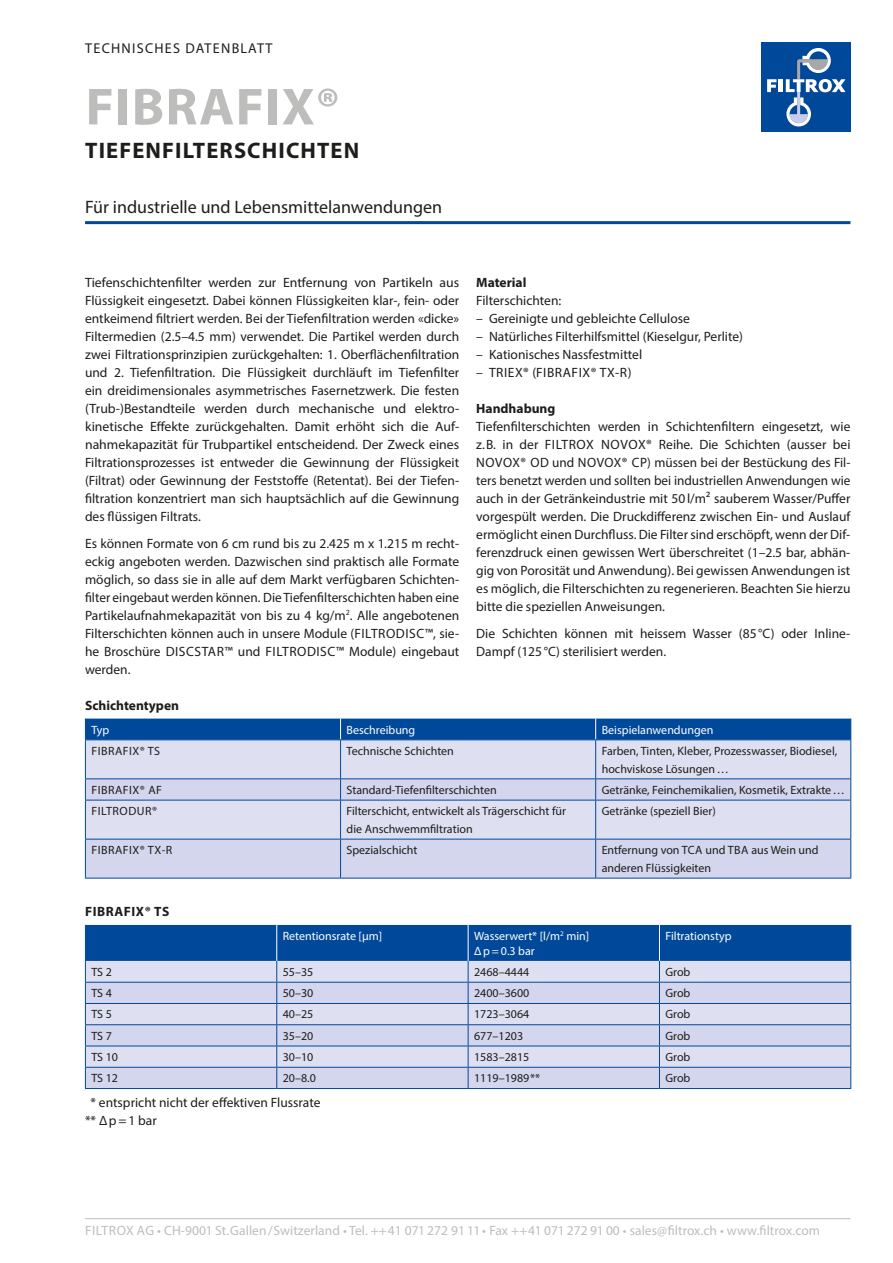
<style>
.page{position:relative;width:893px;height:1263px;background:#fff}
.page>*{position:absolute;margin:0;border:0;box-sizing:border-box;transform-origin:0 0}
.t1{font:700 52.5px "Myriad Pro";letter-spacing:.02em;color:#bdbdbc}
.t2{font:700 22.5px "Myriad Pro";letter-spacing:.05em;color:#1d1d1b}
.t3{font:18px "Myriad Pro";color:#1d1d1b}
.t4{font:14.25px "Myriad Pro";letter-spacing:.09em;color:#1d1d1b}
.t5{font:13.5px/18px "Myriad Pro";color:#1d1d1b;text-align:justify}
.t6{font:13.5px "Myriad Pro";letter-spacing:.005em;color:#bdbdbc}
.t7{font:700 13.5px "Myriad Pro";color:#1d1d1b}
.t8{font:13.5px "Myriad Pro";letter-spacing:.04em;color:#1d1d1b}
.t9{font:700 13.5px "Myriad Pro";letter-spacing:.04em;color:#1d1d1b}
.t10{font:12px/18px "Myriad Pro";color:#1d1d1b}
.t11{font:12px/15px "Myriad Pro";color:#fff}
.t12{font:12px "Myriad Pro";letter-spacing:.04em;color:#1d1d1b}
</style>
<div class="page">
<hr style="left:85px;top:1218px;width:765px;height:1px;background:#bdbdbc">
<div style="left:761px;top:43px;width:89px;height:89px;background:#00499a"></div>
<svg style="left:767px;top:79px;width:9px;height:13px"></svg>
<hr style="left:779px;top:79px;width:4px;height:13px;background:#fff">
<svg style="left:786px;top:48px;width:59px;height:79px"></svg>
<hr style="left:85px;top:221px;width:765px;height:3px;background:#00499a">
<div style="left:86px;top:740px;width:764px;height:38px;background:#dee0f2"></div>
<svg style="left:86px;top:779px;width:764px;height:99px;background:#d4d7ed"></svg>
<hr style="left:85px;top:839px;width:256px;height:1px;background:#00499a">
<hr style="left:341px;top:839px;width:255px;height:1px;background:#00499a">
<hr style="left:596px;top:839px;width:255px;height:1px;background:#00499a">
<div style="left:85px;top:719px;width:766px;height:20px;background:#00499a"></div>
<hr style="left:85px;top:739px;width:256px;height:1px;background:#00499a">
<hr style="left:85px;top:740px;width:1px;height:38px;background:#00499a">
<hr style="left:341px;top:739px;width:255px;height:1px;background:#00499a">
<hr style="left:596px;top:739px;width:255px;height:1px;background:#00499a">
<hr style="left:850px;top:740px;width:1px;height:38px;background:#00499a">
<svg style="left:85px;top:779px;width:1px;height:21px"></svg>
<svg style="left:850px;top:779px;width:1px;height:21px"></svg>
<hr style="left:85px;top:800px;width:1px;height:39px;background:#00499a">
<hr style="left:850px;top:800px;width:1px;height:39px;background:#00499a">
<hr style="left:85px;top:839px;width:1px;height:39px;background:#00499a">
<hr style="left:850px;top:839px;width:1px;height:39px;background:#00499a">
<hr style="left:85px;top:878px;width:256px;height:1px;background:#00499a">
<hr style="left:341px;top:878px;width:255px;height:1px;background:#00499a">
<hr style="left:596px;top:878px;width:255px;height:1px;background:#00499a">
<hr style="left:340px;top:740px;width:1px;height:38px;background:#00499a">
<hr style="left:595px;top:740px;width:1px;height:38px;background:#00499a">
<hr style="left:85px;top:778px;width:256px;height:1px;background:#00499a">
<hr style="left:341px;top:778px;width:255px;height:1px;background:#00499a">
<svg style="left:340px;top:779px;width:1px;height:21px"></svg>
<hr style="left:596px;top:778px;width:255px;height:1px;background:#00499a">
<svg style="left:595px;top:779px;width:1px;height:21px"></svg>
<hr style="left:85px;top:800px;width:256px;height:1px;background:#00499a">
<hr style="left:341px;top:800px;width:255px;height:1px;background:#00499a">
<hr style="left:340px;top:800px;width:1px;height:39px;background:#00499a">
<hr style="left:596px;top:800px;width:255px;height:1px;background:#00499a">
<hr style="left:595px;top:800px;width:1px;height:39px;background:#00499a">
<hr style="left:340px;top:839px;width:1px;height:39px;background:#00499a">
<hr style="left:595px;top:839px;width:1px;height:39px;background:#00499a">
<hr style="left:85px;top:1088px;width:192px;height:1px;background:#00499a">
<hr style="left:277px;top:1088px;width:191px;height:1px;background:#00499a">
<hr style="left:468px;top:1088px;width:191px;height:1px;background:#00499a">
<hr style="left:659px;top:1088px;width:192px;height:1px;background:#00499a">
<svg style="left:85px;top:925px;width:766px;height:163px;background:#a1b5d9"></svg>
<p class="t4" style="left:85px;top:39px;width:189px">TECHNISCHES DATENBLATT</p>
<h1 class="t1" style="left:86px;top:72px;width:256px">FIBRAFIX®</h1>
<h2 class="t2" style="left:85px;top:135px;width:275px">TIEFENFILTERSCHICHTEN</h2>
<h3 class="t3" style="left:85px;top:196px;width:359px">Für industrielle und Lebensmittelanwendungen</h3>
<p class="t5" style="left:85px;top:273px;width:376px">Tiefenschichtenfilter werden zur Entfernung von Partikeln aus Flüssigkeit eingesetzt. Dabei können Flüssigkeiten klar-, fein- oder entkeimend filtriert werden. Bei der Tiefenfiltration werden «dicke» Filtermedien (2.5–4.5 mm) verwendet. Die Partikel werden durch zwei Filtrationsprinzipien zurückgehalten: 1. Oberflächenfiltration und 2. Tiefenfiltration. Die Flüssigkeit durchläuft im Tiefenfilter ein dreidimensionales asymmetrisches Fasernetzwerk. Die festen (Trub-)Bestandteile werden durch mechanische und elektro&shy;kinetische Effekte zurückgehalten. Damit erhöht sich die Auf&shy;nahmekapazität für Trubpartikel entscheidend. Der Zweck eines Filtrationsprozesses ist entweder die Gewinnung der Flüssigkeit (Filtrat) oder Gewinnung der Feststoffe (Retentat). Bei der Tiefen&shy;filtration konzentriert man sich hauptsächlich auf die Gewinnung des flüssigen Filtrats.</p>
<p class="t5" style="left:85px;top:534px;width:376px">Es können Formate von 6 cm rund bis zu 2.425 m x 1.215 m recht&shy;eckig angeboten werden. Dazwischen sind praktisch alle Formate möglich, so dass sie in alle auf dem Markt verfügbaren Schichten&shy;filter eingebaut werden können. Die Tiefenfilterschichten haben eine Partikelaufnahmekapazität von bis zu 4 kg/m<sup>2</sup>. Alle angebotenen Filterschichten können auch in unsere Module (FILTRODISC™, sie&shy;he Broschüre DISCSTAR™ und FILTRODISC™ Module) eingebaut werden.</p>
<p class="t7" style="left:476px;top:273px;width:52px">Material</p>
<p class="t5" style="left:476px;top:291px;width:87px">Filterschichten:</p>
<p class="t5" style="left:476px;top:309px;width:215px">– Gereinigte und gebleichte Cellulose</p>
<p class="t5" style="left:476px;top:327px;width:268px">– Natürliches Filterhilfsmittel (Kieselgur, Perlite)</p>
<p class="t5" style="left:476px;top:345px;width:167px">– Kationisches Nassfestmittel</p>
<p class="t8" style="left:476px;top:364px;width:157px">– TRIEX® (FIBRAFIX® TX-R)</p>
<p class="t7" style="left:476px;top:399px;width:81px">Handhabung</p>
<p class="t5" style="left:476px;top:417px;width:376px">Tiefenfilterschichten werden in Schichtenfiltern eingesetzt, wie z.B. in der FILTROX NOVOX® Reihe. Die Schichten (ausser bei NOVOX® OD und NOVOX® CP) müssen bei der Bestückung des Fil&shy;ters benetzt werden und sollten bei industriellen Anwendungen wie auch in der Getränkeindustrie mit 50l/m² sauberem Wasser/Puffer vorgespült werden. Die Druckdifferenz zwischen Ein- und Auslauf ermöglicht einen Durchfluss. Die Filter sind erschöpft, wenn der Dif&shy;ferenzdruck einen gewissen Wert überschreitet (1–2.5 bar, abhän&shy;gig von Porosität und Anwendung). Bei gewissen Anwendungen ist es möglich, die Filterschichten zu regenerieren. Beachten Sie hierzu bitte die speziellen Anweisungen.</p>
<p class="t5" style="left:476px;top:624px;width:376px">Die Schichten können mit heissem Wasser (85°C) oder Inline-<br>Dampf (125°C) sterilisiert werden.</p>
<p class="t7" style="left:85px;top:697px;width:96px">Schichtentypen</p>
<p class="t11" style="left:91px;top:722px;width:19px">Typ</p>
<p class="t11" style="left:347px;top:722px;width:70px">Beschreibung</p>
<p class="t11" style="left:602px;top:722px;width:113px">Beispielanwendungen</p>
<p class="t12" style="left:91px;top:743px;width:70px">FIBRAFIX® TS</p>
<p class="t10" style="left:347px;top:742px;width:109px">Technische Schichten</p>
<p class="t10" style="left:602px;top:742px;width:237px">Farben, Tinten, Kleber, Prozesswasser, Biodiesel, hochviskose Lösungen …</p>
<p class="t12" style="left:91px;top:782px;width:72px">FIBRAFIX® AF</p>
<p class="t10" style="left:347px;top:781px;width:152px">Standard-Tiefenfilterschichten</p>
<p class="t10" style="left:602px;top:781px;width:245px">Getränke, Feinchemikalien, Kosmetik, Extrakte …</p>
<p class="t12" style="left:91px;top:804px;width:67px">FILTRODUR®</p>
<p class="t10" style="left:347px;top:802px;width:221px">Filterschicht, entwickelt als Trägerschicht für die Anschwemmfiltration</p>
<p class="t10" style="left:602px;top:802px;width:116px">Getränke (speziell Bier)</p>
<p class="t12" style="left:91px;top:843px;width:82px">FIBRAFIX® TX-R</p>
<p class="t10" style="left:347px;top:841px;width:72px">Spezialschicht</p>
<p class="t10" style="left:602px;top:841px;width:218px">Entfernung von TCA und TBA aus Wein und anderen Flüssigkeiten</p>
<p class="t9" style="left:85px;top:903px;width:86px">FIBRAFIX® TS</p>
<p class="t11" style="left:283px;top:928px;width:101px">Retentionsrate [µm]</p>
<p class="t11" style="left:474px;top:928px;width:117px">Wasserwert* [l/m<sup>2</sup> min] ∆ p= 0.3 bar</p>
<p class="t11" style="left:665px;top:928px;width:68px">Filtrationstyp</p>
<p class="t10" style="left:91px;top:963px;width:22px">TS 2</p>
<p class="t10" style="left:283px;top:963px;width:32px">55–35</p>
<p class="t10" style="left:474px;top:963px;width:57px">2468–4444</p>
<p class="t10" style="left:665px;top:963px;width:26px">Grob</p>
<p class="t10" style="left:91px;top:984px;width:22px">TS 4</p>
<p class="t10" style="left:283px;top:984px;width:32px">50–30</p>
<p class="t10" style="left:474px;top:984px;width:57px">2400–3600</p>
<p class="t10" style="left:665px;top:984px;width:26px">Grob</p>
<p class="t10" style="left:91px;top:1005px;width:22px">TS 5</p>
<p class="t10" style="left:283px;top:1005px;width:32px">40–25</p>
<p class="t10" style="left:474px;top:1005px;width:57px">1723–3064</p>
<p class="t10" style="left:665px;top:1005px;width:26px">Grob</p>
<p class="t10" style="left:91px;top:1026px;width:22px">TS 7</p>
<p class="t10" style="left:283px;top:1026px;width:32px">35–20</p>
<p class="t10" style="left:474px;top:1026px;width:51px">677–1203</p>
<p class="t10" style="left:665px;top:1026px;width:26px">Grob</p>
<p class="t10" style="left:91px;top:1048px;width:28px">TS 10</p>
<p class="t10" style="left:283px;top:1048px;width:32px">30–10</p>
<p class="t10" style="left:474px;top:1048px;width:57px">1583–2815</p>
<p class="t10" style="left:665px;top:1048px;width:26px">Grob</p>
<p class="t10" style="left:91px;top:1069px;width:28px">TS 12</p>
<p class="t10" style="left:283px;top:1069px;width:35px">20–8.0</p>
<p class="t10" style="left:474px;top:1069px;width:67px">1119–1989**</p>
<p class="t10" style="left:665px;top:1069px;width:26px">Grob</p>
<p class="t5" style="left:85px;top:1093px;width:237px;text-indent:5px">* entspricht nicht der effektiven Flussrate ** ∆ p =1 bar</p>
<p class="t6" style="left:85px;top:1222px;width:736px">FILTROX AG • CH-9001 St.Gallen/Switzerland • Tel. ++41 071 272 91 11 • Fax ++41 071 272 91 00 • sales@filtrox.ch • www.filtrox.com</p>
</div>
